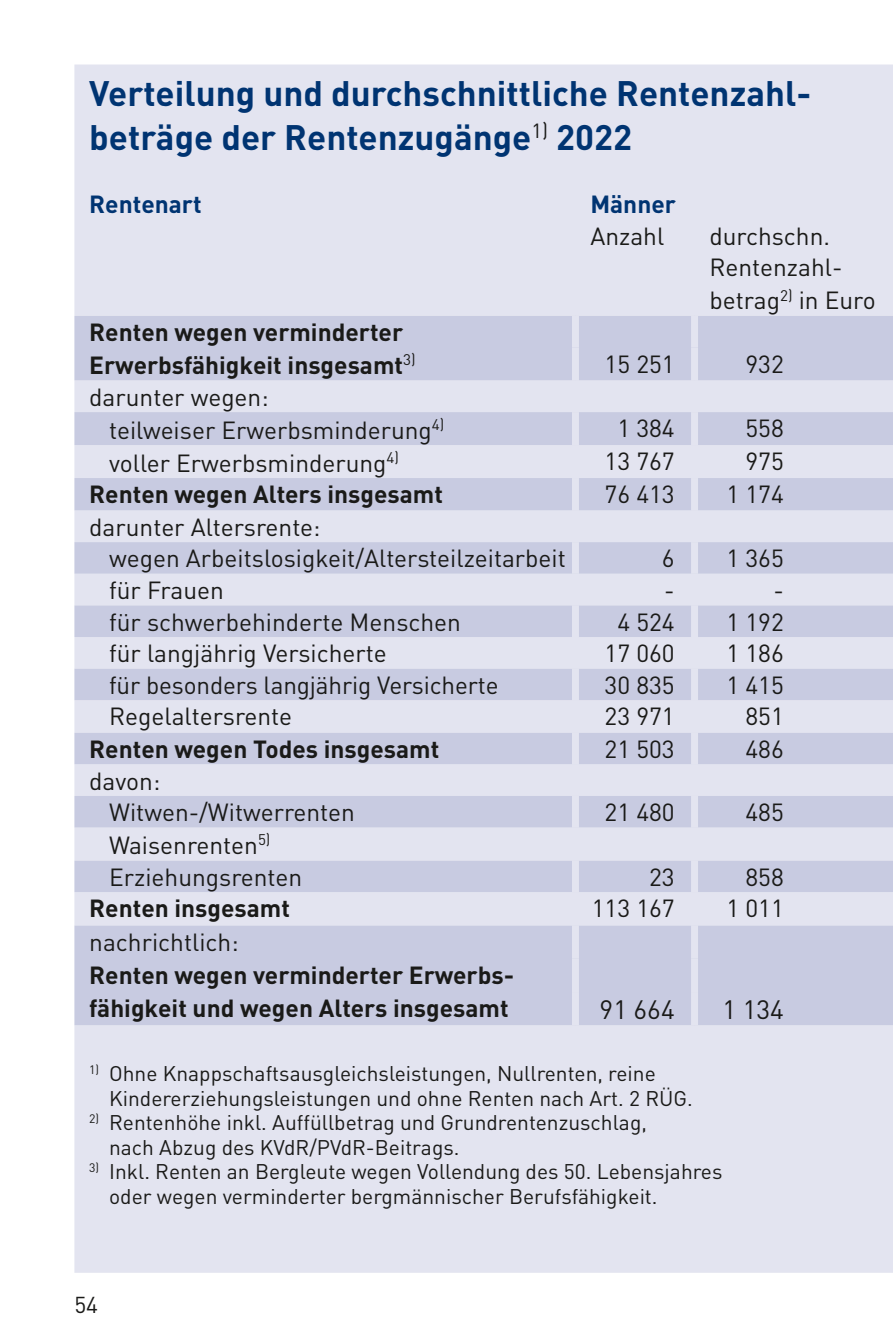
<style>
.page{position:relative;width:893px;height:1340px;background:#fff}
.page>*{position:absolute;margin:0;border:0;box-sizing:border-box;transform-origin:0 0}
._01_Tabellenheadline{font:700 35px "DIN Pro DR Vp";color:#003472}
._03_tabellentext_rebue{font:26.25px "DIN Pro DR Vp";color:#1a1a18}
._03_tabellentext_libue{font:24.5px "DIN Pro DR Vp";color:#1a1a18}
._03_tabellentext_libue-2{font:700 24.5px "DIN Pro DR Vp";color:#1a1a18}
._03_tabellentext_rebue-2{font:24.5px "DIN Pro DR Vp";color:#1a1a18}
._03_tabellentext_libue-3{font:700 24.5px "DIN Pro DR Vp";color:#003472}
.t1{font:22.75px "DIN Pro DR Vp";color:#1a1a18}
._04_Fussnoten{font:21px/24.5px "DIN Pro DR Vp";color:#1a1a18}
</style>
<div class="page">
<div style="left:74px;top:64px;width:819px;height:1208px;background:#e3e4f0"></div>
<svg style="left:74px;top:316px;width:819px;height:709px;background:#d3d5e7"></svg>
<div style="left:572px;top:316px;width:7px;height:31px;background:#e3e4f0"></div>
<div style="left:691px;top:316px;width:7px;height:31px;background:#e3e4f0"></div>
<div style="left:572px;top:347px;width:7px;height:33px;background:#e3e4f0"></div>
<div style="left:691px;top:347px;width:7px;height:33px;background:#e3e4f0"></div>
<div style="left:572px;top:380px;width:7px;height:32px;background:#e3e4f0"></div>
<div style="left:691px;top:380px;width:7px;height:32px;background:#e3e4f0"></div>
<div style="left:572px;top:412px;width:7px;height:33px;background:#e3e4f0"></div>
<div style="left:691px;top:412px;width:7px;height:33px;background:#e3e4f0"></div>
<div style="left:572px;top:445px;width:7px;height:33px;background:#e3e4f0"></div>
<div style="left:691px;top:445px;width:7px;height:33px;background:#e3e4f0"></div>
<div style="left:572px;top:478px;width:7px;height:32px;background:#e3e4f0"></div>
<div style="left:691px;top:478px;width:7px;height:32px;background:#e3e4f0"></div>
<div style="left:572px;top:510px;width:7px;height:32px;background:#e3e4f0"></div>
<div style="left:691px;top:510px;width:7px;height:32px;background:#e3e4f0"></div>
<div style="left:572px;top:542px;width:7px;height:31px;background:#e3e4f0"></div>
<div style="left:691px;top:542px;width:7px;height:31px;background:#e3e4f0"></div>
<div style="left:572px;top:573px;width:7px;height:32px;background:#e3e4f0"></div>
<div style="left:691px;top:573px;width:7px;height:32px;background:#e3e4f0"></div>
<div style="left:572px;top:605px;width:7px;height:32px;background:#e3e4f0"></div>
<div style="left:691px;top:605px;width:7px;height:32px;background:#e3e4f0"></div>
<div style="left:572px;top:637px;width:7px;height:31px;background:#e3e4f0"></div>
<div style="left:691px;top:637px;width:7px;height:31px;background:#e3e4f0"></div>
<div style="left:572px;top:668px;width:7px;height:32px;background:#e3e4f0"></div>
<div style="left:691px;top:668px;width:7px;height:32px;background:#e3e4f0"></div>
<div style="left:572px;top:700px;width:7px;height:32px;background:#e3e4f0"></div>
<div style="left:691px;top:700px;width:7px;height:32px;background:#e3e4f0"></div>
<div style="left:572px;top:732px;width:7px;height:32px;background:#e3e4f0"></div>
<div style="left:691px;top:732px;width:7px;height:32px;background:#e3e4f0"></div>
<div style="left:572px;top:764px;width:7px;height:32px;background:#e3e4f0"></div>
<div style="left:691px;top:764px;width:7px;height:32px;background:#e3e4f0"></div>
<div style="left:572px;top:796px;width:7px;height:31px;background:#e3e4f0"></div>
<div style="left:691px;top:796px;width:7px;height:31px;background:#e3e4f0"></div>
<div style="left:572px;top:827px;width:7px;height:33px;background:#e3e4f0"></div>
<div style="left:691px;top:827px;width:7px;height:33px;background:#e3e4f0"></div>
<div style="left:572px;top:860px;width:7px;height:32px;background:#e3e4f0"></div>
<div style="left:691px;top:860px;width:7px;height:32px;background:#e3e4f0"></div>
<div style="left:572px;top:892px;width:7px;height:33px;background:#e3e4f0"></div>
<div style="left:691px;top:892px;width:7px;height:33px;background:#e3e4f0"></div>
<div style="left:572px;top:925px;width:7px;height:33px;background:#e3e4f0"></div>
<div style="left:691px;top:925px;width:7px;height:33px;background:#e3e4f0"></div>
<div style="left:572px;top:958px;width:7px;height:34px;background:#e3e4f0"></div>
<div style="left:691px;top:958px;width:7px;height:34px;background:#e3e4f0"></div>
<div style="left:572px;top:992px;width:7px;height:33px;background:#e3e4f0"></div>
<div style="left:691px;top:992px;width:7px;height:33px;background:#e3e4f0"></div>
<p class="_01_Tabellenheadline" style="left:89px;top:70px;width:723px">Verteilung und durchschnittliche Rentenzahl-</p>
<p class="_01_Tabellenheadline" style="left:89px;top:114px;width:544px">beträge der Rentenzugänge<sup>1)</sup> 2022</p>
<p class="_03_tabellentext_libue-3" style="left:89px;top:188px;width:114px">Rentenart</p>
<p class="_03_tabellentext_libue-3" style="left:590px;top:188px;width:87px">Männer</p>
<p class="_03_tabellentext_libue" style="left:590px;top:220px;width:75px">Anzahl</p>
<p class="_03_tabellentext_libue" style="left:709px;top:220px;width:122px">durchschn.</p>
<p class="_03_tabellentext_libue" style="left:709px;top:252px;width:135px">Rentenzahl-</p>
<p class="_03_tabellentext_libue" style="left:709px;top:285px;width:168px">betrag<sup>2)</sup> in Euro</p>
<p class="_03_tabellentext_libue-2" style="left:89px;top:316px;width:315px">Renten wegen verminderter</p>
<p class="_03_tabellentext_libue-2" style="left:89px;top:349px;width:328px">Erwerbsfähigkeit insgesamt<sup>3)</sup></p>
<p class="_03_tabellentext_rebue-2" style="left:605px;top:348px;width:72px">15 251</p>
<p class="_03_tabellentext_rebue-2" style="left:745px;top:348px;width:40px">932</p>
<p class="_03_tabellentext_libue" style="left:89px;top:381px;width:181px">darunter wegen:</p>
<p class="_03_tabellentext_libue" style="left:109px;top:414px;width:337px">teilweiser Erwerbsminderung<sup>4)</sup></p>
<p class="_03_tabellentext_rebue-2" style="left:617px;top:413px;width:59px">1 384</p>
<p class="_03_tabellentext_rebue-2" style="left:745px;top:413px;width:40px">558</p>
<p class="_03_tabellentext_libue" style="left:109px;top:447px;width:291px">voller Erwerbsminderung<sup>4)</sup></p>
<p class="_03_tabellentext_rebue-2" style="left:605px;top:446px;width:72px">13 767</p>
<p class="_03_tabellentext_rebue-2" style="left:745px;top:446px;width:40px">975</p>
<p class="_03_tabellentext_libue-2" style="left:89px;top:478px;width:355px">Renten wegen Alters insgesamt</p>
<p class="_03_tabellentext_rebue-2" style="left:605px;top:479px;width:72px">76 413</p>
<p class="_03_tabellentext_rebue-2" style="left:727px;top:479px;width:59px">1 174</p>
<p class="_03_tabellentext_libue" style="left:89px;top:511px;width:233px">darunter Altersrente:</p>
<p class="_03_tabellentext_libue" style="left:109px;top:543px;width:458px">wegen Arbeitslosigkeit/Altersteilzeitarbeit</p>
<p class="_03_tabellentext_rebue-2" style="left:662px;top:543px;width:14px">6</p>
<p class="_03_tabellentext_rebue-2" style="left:727px;top:543px;width:59px">1 365</p>
<p class="_03_tabellentext_libue" style="left:109px;top:574px;width:116px">für Frauen</p>
<p class="_03_tabellentext_rebue-2" style="left:664px;top:574px;width:12px">-</p>
<p class="_03_tabellentext_rebue-2" style="left:773px;top:574px;width:12px">-</p>
<p class="_03_tabellentext_libue" style="left:109px;top:606px;width:353px">für schwerbehinderte Menschen</p>
<p class="_03_tabellentext_rebue-2" style="left:617px;top:606px;width:59px">4 524</p>
<p class="_03_tabellentext_rebue-2" style="left:727px;top:606px;width:59px">1 192</p>
<p class="_03_tabellentext_libue" style="left:109px;top:638px;width:279px">für langjährig Versicherte</p>
<p class="_03_tabellentext_rebue-2" style="left:605px;top:638px;width:72px">17 060</p>
<p class="_03_tabellentext_rebue-2" style="left:727px;top:638px;width:59px">1 186</p>
<p class="_03_tabellentext_libue" style="left:109px;top:669px;width:391px">für besonders langjährig Versicherte</p>
<p class="_03_tabellentext_rebue-2" style="left:605px;top:669px;width:72px">30 835</p>
<p class="_03_tabellentext_rebue-2" style="left:727px;top:669px;width:59px">1 415</p>
<p class="_03_tabellentext_libue" style="left:109px;top:701px;width:185px">Regelaltersrente</p>
<p class="_03_tabellentext_rebue-2" style="left:605px;top:701px;width:72px">23 971</p>
<p class="_03_tabellentext_rebue-2" style="left:745px;top:701px;width:40px">851</p>
<p class="_03_tabellentext_libue-2" style="left:89px;top:732px;width:352px">Renten wegen Todes insgesamt</p>
<p class="_03_tabellentext_rebue-2" style="left:605px;top:733px;width:72px">21 503</p>
<p class="_03_tabellentext_rebue-2" style="left:745px;top:733px;width:40px">486</p>
<p class="_03_tabellentext_libue" style="left:89px;top:765px;width:72px">davon:</p>
<p class="_03_tabellentext_libue" style="left:109px;top:796px;width:247px">Witwen-/Witwerrenten</p>
<p class="_03_tabellentext_rebue-2" style="left:605px;top:796px;width:72px">21 480</p>
<p class="_03_tabellentext_rebue-2" style="left:745px;top:796px;width:40px">485</p>
<p class="_03_tabellentext_libue" style="left:109px;top:829px;width:163px">Waisenrenten<sup>5)</sup></p>
<p class="_03_tabellentext_libue" style="left:109px;top:861px;width:195px">Erziehungsrenten</p>
<p class="_03_tabellentext_rebue-2" style="left:649px;top:861px;width:27px">23</p>
<p class="_03_tabellentext_rebue-2" style="left:745px;top:861px;width:40px">858</p>
<p class="_03_tabellentext_libue-2" style="left:89px;top:892px;width:202px">Renten insgesamt</p>
<p class="_03_tabellentext_rebue-2" style="left:592px;top:893px;width:84px">113 167</p>
<p class="_03_tabellentext_rebue-2" style="left:727px;top:893px;width:59px">1 011</p>
<p class="_03_tabellentext_libue" style="left:89px;top:926px;width:151px">nachrichtlich:</p>
<p class="_03_tabellentext_libue-2" style="left:89px;top:958px;width:426px">Renten wegen verminderter Erwerbs-</p>
<p class="_03_tabellentext_libue-2" style="left:89px;top:992px;width:421px">fähigkeit und wegen Alters insgesamt</p>
<p class="_03_tabellentext_rebue" style="left:600px;top:992px;width:77px">91 664</p>
<p class="_03_tabellentext_rebue" style="left:722px;top:992px;width:63px">1 134</p>
<p class="_04_Fussnoten" style="left:109px;top:1060px;width:585px;text-indent:-20px"><sup>1)</sup> Ohne Knappschaftsausgleichsleistungen, Nullrenten, reine<br>Kindererziehungsleistungen und ohne Renten nach Art. 2 RÜG.</p>
<p class="_04_Fussnoten" style="left:109px;top:1109px;width:539px;text-indent:-20px"><sup>2)</sup> Rentenhöhe inkl. Auffüllbetrag und Grundrentenzuschlag, nach Abzug des KVdR/PVdR-Beitrags.</p>
<p class="_04_Fussnoten" style="left:109px;top:1158px;width:615px;text-indent:-20px"><sup>3)</sup> Inkl. Renten an Bergleute wegen Vollendung des 50. Lebensjahres oder wegen verminderter bergmännischer Berufsfähigkeit.</p>
<p class="t1" style="left:74px;top:1289px;width:25px">54</p>
</div>
